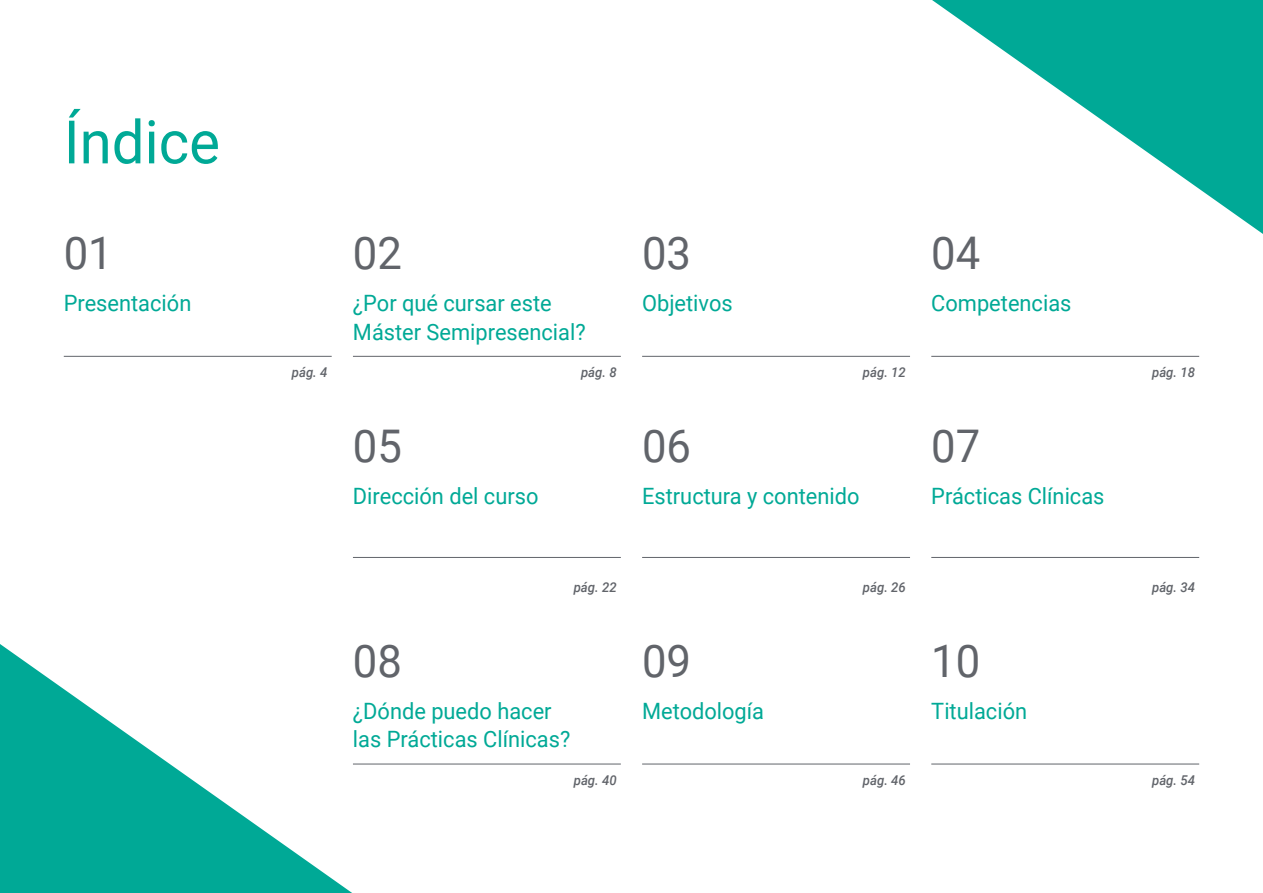
<style>
.page{position:relative;width:1263px;height:893px;background:#fff}
.page>*{position:absolute;margin:0;border:0;box-sizing:border-box;transform-origin:0 0}
.t1{font:60px "Roboto";color:#00a996}
.t2{font:45px "Roboto";color:#61646a}
.t3{font:22.5px/28.5px "Roboto";color:#00a996}
.t4{font:italic 500 13.5px "Roboto";color:#61646a}
</style>
<div class="page">
<svg style="left:0;top:644px;width:352px;height:249px"></svg>
<svg style="left:932px;top:0;width:331px;height:234px"></svg>
<hr style="left:64px;top:356px;width:268px;height:1px;background:#61646a">
<hr style="left:642px;top:557px;width:268px;height:1px;background:#61646a">
<hr style="left:353px;top:557px;width:268px;height:1px;background:#61646a">
<hr style="left:353px;top:356px;width:268px;height:1px;background:#61646a">
<hr style="left:642px;top:356px;width:268px;height:1px;background:#61646a">
<hr style="left:931px;top:557px;width:268px;height:1px;background:#61646a">
<hr style="left:353px;top:764px;width:268px;height:1px;background:#61646a">
<hr style="left:642px;top:764px;width:268px;height:1px;background:#61646a">
<hr style="left:931px;top:764px;width:268px;height:1px;background:#61646a">
<hr style="left:931px;top:356px;width:268px;height:1px;background:#61646a">
<h1 class="t1" style="left:64px;top:100px;width:158px">Índice</h1>
<h2 class="t2" style="left:353px;top:221px;width:51px">02</h2>
<h2 class="t2" style="left:64px;top:221px;width:51px">01</h2>
<h2 class="t2" style="left:642px;top:221px;width:51px">03</h2>
<h2 class="t2" style="left:931px;top:221px;width:51px">04</h2>
<p class="t3" style="left:64px;top:288px;width:129px">Presentación</p>
<p class="t3" style="left:353px;top:288px;width:234px">¿Por qué cursar este<br>Máster Semipresencial?</p>
<p class="t3" style="left:642px;top:288px;width:92px">Objetivos</p>
<p class="t3" style="left:931px;top:288px;width:142px">Competencias</p>
<p class="t4" style="left:292px;top:363px;width:37px">pág. 4</p>
<p class="t4" style="left:581px;top:363px;width:37px">pág. 8</p>
<p class="t4" style="left:863px;top:363px;width:44px">pág. 12</p>
<p class="t4" style="left:1152px;top:363px;width:44px">pág. 18</p>
<h2 class="t2" style="left:353px;top:414px;width:51px">05</h2>
<h2 class="t2" style="left:642px;top:414px;width:51px">06</h2>
<h2 class="t2" style="left:931px;top:414px;width:51px">07</h2>
<p class="t3" style="left:353px;top:481px;width:187px">Dirección del curso</p>
<p class="t3" style="left:642px;top:481px;width:219px">Estructura y contenido</p>
<p class="t3" style="left:931px;top:481px;width:175px">Prácticas Clínicas</p>
<p class="t4" style="left:574px;top:578px;width:44px">pág. 22</p>
<p class="t4" style="left:863px;top:578px;width:44px">pág. 26</p>
<p class="t4" style="left:1152px;top:578px;width:44px">pág. 34</p>
<h2 class="t2" style="left:353px;top:629px;width:51px">08</h2>
<h2 class="t2" style="left:642px;top:629px;width:51px">09</h2>
<h2 class="t2" style="left:931px;top:629px;width:51px">10</h2>
<p class="t3" style="left:353px;top:696px;width:200px">¿Dónde puedo hacer</p>
<p class="t3" style="left:642px;top:696px;width:123px">Metodología</p>
<p class="t3" style="left:353px;top:724px;width:219px">las Prácticas Clínicas?</p>
<p class="t3" style="left:931px;top:696px;width:97px">Titulación</p>
<p class="t4" style="left:574px;top:771px;width:44px">pág. 40</p>
<p class="t4" style="left:863px;top:771px;width:44px">pág. 46</p>
<p class="t4" style="left:1152px;top:771px;width:44px">pág. 54</p>
</div>
